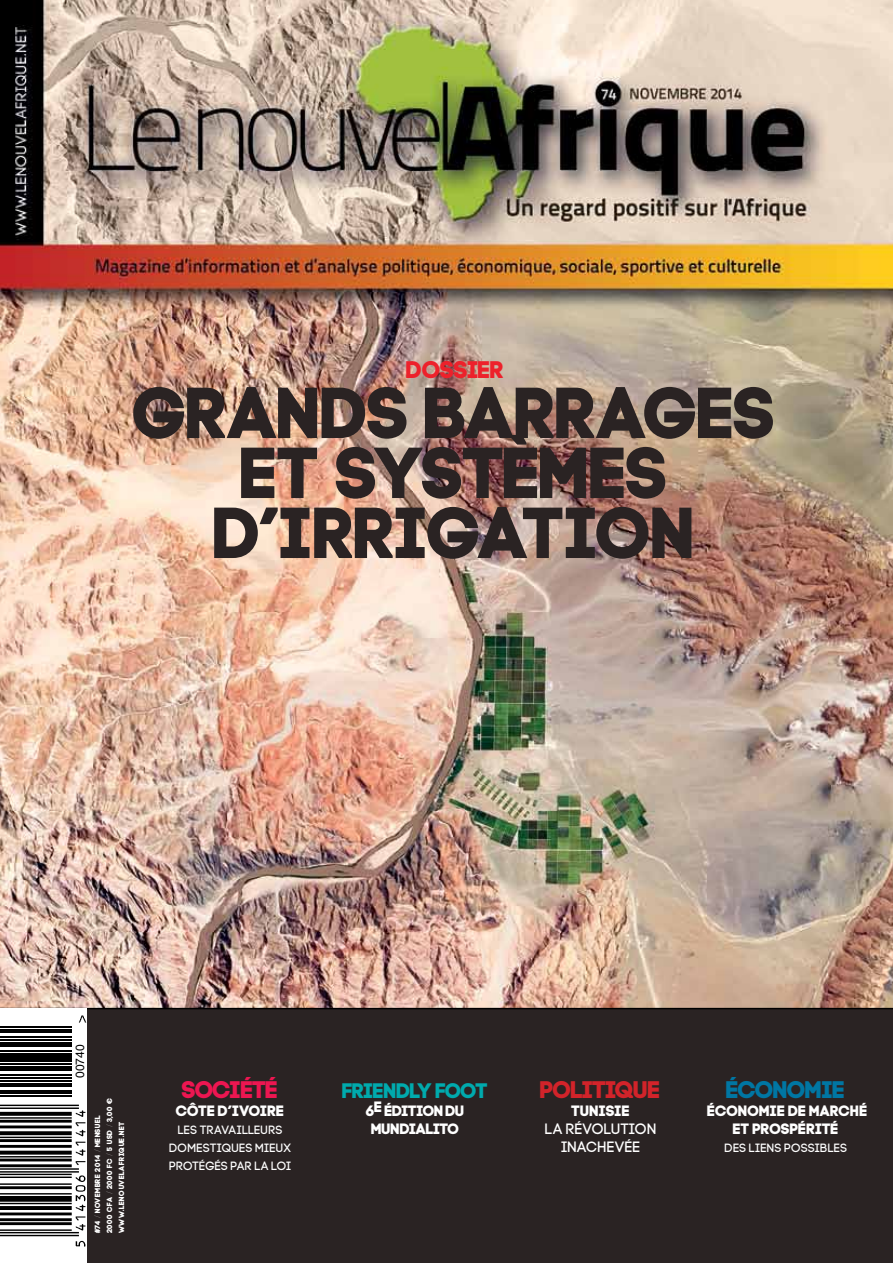
<style>
.page{position:relative;width:893px;height:1263px;background:#fff}
.page>*{position:absolute;margin:0;border:0;box-sizing:border-box;transform-origin:0 0}
.t1{font:72px/60px "Code Pro Bold";letter-spacing:-.025em;color:#2a2323;text-align:center}
.t2{font:24px "Code Pro Bold";letter-spacing:-.055em;color:#d2232a}
.t3{font:24px "Code Pro Bold";letter-spacing:-.03em;color:#0076a3}
.t4{font:24px "Code Pro Bold";letter-spacing:-.025em;color:#ed212b}
.t5{font:24px "Code Pro Bold";letter-spacing:-.05em;color:#ed1651}
.t6{font:21px "Code Pro Bold";letter-spacing:-.04em;color:#00aaad}
.t7{font:15px/18px "Code Pro Bold";letter-spacing:-.02em;color:#fff;text-align:center}
.t8{font:15px/18px "Code Pro Bold";letter-spacing:-.045em;color:#fff;text-align:center}
.t9{font:15px/18px "Code Pro";letter-spacing:-.005em;color:#fff;text-align:center}
.t10{font:12px/18px "Code Pro";color:#fff;text-align:center}
.t11{font:12px "Helvetica";color:#000}
.t12{font:7.5px/12px "Code Pro Bold";letter-spacing:.03em;color:#fff}
.s1{font-family:"Code Pro Light"}
</style>
<div class="page">
<img style="left:0;top:0;width:893px;height:1008px">
<div style="left:86px;top:1008px;width:807px;height:255px;background:#2a2323"></div>
<img style="left:0;top:1015px;width:86px;height:232px">
<svg style="left:0;top:1025px;width:86px;height:73px"></svg>
<hr style="left:0;top:1095px;width:71px;height:2px;background:#000">
<hr style="left:0;top:1091px;width:71px;height:3px;background:#000">
<hr style="left:0;top:1083px;width:71px;height:3px;background:#000">
<hr style="left:0;top:1080px;width:71px;height:2px;background:#000">
<hr style="left:0;top:1077px;width:71px;height:2px;background:#000">
<hr style="left:0;top:1074px;width:71px;height:2px;background:#000">
<hr style="left:0;top:1067px;width:71px;height:4px;background:#000">
<hr style="left:0;top:1064px;width:71px;height:1px;background:#000">
<hr style="left:0;top:1058px;width:71px;height:4px;background:#000">
<hr style="left:0;top:1053px;width:71px;height:3px;background:#000">
<hr style="left:0;top:1050px;width:71px;height:2px;background:#000">
<div style="left:0;top:1042px;width:71px;height:5px;background:#000"></div>
<hr style="left:0;top:1040px;width:71px;height:1px;background:#000">
<hr style="left:0;top:1037px;width:71px;height:1px;background:#000">
<hr style="left:0;top:1029px;width:71px;height:3px;background:#000">
<hr style="left:0;top:1026px;width:71px;height:2px;background:#000">
<h2 class="t4" style="left:407px;top:355px;width:100px">DOSSIER</h2>
<h1 class="t1" style="left:134px;top:382px;width:645px">GRANDS BARRAGES<br>ET SYSTÈMES<br>D’IRRIGATION</h1>
<h3 class="t11" style="left:73px;top:1078px;width:35px;rotate:-90deg">00740</h3>
<p class="t12" style="left:91px;top:1233px;width:137px;rotate:-90deg">#74 <span class="s1">/</span> NOVEMBRE 2014 <span class="s1">/</span> MENSUEL<br>2000 CFA <span class="s1">/</span> 2000 FC <span class="s1">/</span> 5 USD <span class="s1">/</span> 3,00 €<br>WWW.LENOUVELAFRIQUE.NET</p>
<h2 class="t5" style="left:182px;top:1075px;width:98px">SOCIÉTÉ</h2>
<h3 class="t7" style="left:176px;top:1102px;width:110px">CÔTE D’IVOIRE</h3>
<h3 class="t10" style="left:169px;top:1121px;width:124px">LES TRAVAILLEURS<br>DOMESTIQUES MIEUX<br>PROTÉGÉS PAR LA LOI</h3>
<h3 class="t6" style="left:342px;top:1078px;width:148px">FRIENDLY FOOT</h3>
<h3 class="t8" style="left:366px;top:1102px;width:100px">6E ÉDITION DU<br>MUNDIALITO</h3>
<h2 class="t2" style="left:541px;top:1075px;width:122px">POLITIQUE</h2>
<h3 class="t7" style="left:572px;top:1102px;width:60px">TUNISIE</h3>
<h3 class="t9" style="left:545px;top:1120px;width:113px">LA RÉVOLUTION<br>INACHEVÉE</h3>
<h2 class="t3" style="left:726px;top:1075px;width:121px">ÉCONOMIE</h2>
<h3 class="t7" style="left:708px;top:1102px;width:162px">ÉCONOMIE DE MARCHÉ<br>ET PROSPÉRITÉ</h3>
<h3 class="t10" style="left:725px;top:1139px;width:124px">DES LIENS POSSIBLES</h3>
</div>
